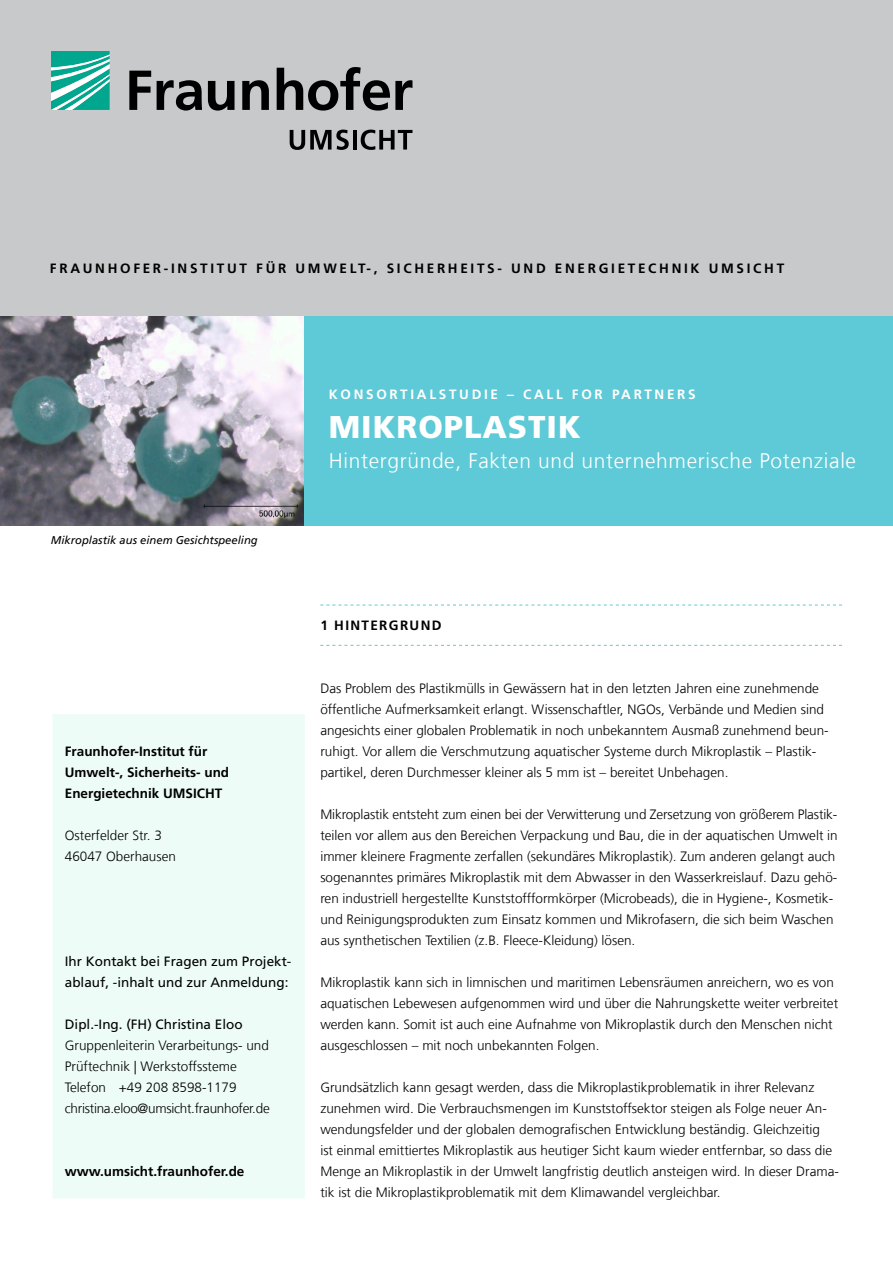
<style>
.page{position:relative;width:893px;height:1263px;background:#fff}
.page>*{position:absolute;margin:0;border:0;box-sizing:border-box;transform-origin:0 0}
.t1{font:900 31.5px "Frutiger LT Com";letter-spacing:.03em;color:#fff}
.t2{font:300 21px "Frutiger LT Com";letter-spacing:.03em;color:#fff}
.t3{font:300 13.5px/21px "Frutiger LT Com";color:#000}
.t4{font:700 13.5px/21px "Frutiger LT Com";color:#000}
.t5{font:13.5px/21px "Frutiger LT Com";color:#000}
.t6{font:700 13.5px "Frutiger LT Com";letter-spacing:.2em;color:#000}
.t7{font:700 13.5px "Frutiger LT Com";letter-spacing:.2em;color:#fff}
.t8{font:700 13.5px "Frutiger LT Com";letter-spacing:.1em;color:#000}
.t9{font:italic 11.25px "Frutiger LT Com";color:#000}
</style>
<div class="page">
<div style="left:0;top:315px;width:893px;height:210px;background:#5ecad7"></div>
<img style="left:0;top:315px;width:303px;height:210px">
<div style="left:0;top:0;width:893px;height:315px;background:#c7c9ca"></div>
<svg style="left:51px;top:51px;width:59px;height:59px;background:#4bbfae"></svg>
<svg style="left:129px;top:67px;width:283px;height:44px"></svg>
<svg style="left:290px;top:130px;width:59px;height:20px"></svg>
<hr style="left:353px;top:130px;width:4px;height:20px;background:#000">
<svg style="left:361px;top:130px;width:51px;height:20px"></svg>
<svg style="left:320px;top:605px;width:522px;height:1px"></svg>
<svg style="left:320px;top:645px;width:522px;height:1px"></svg>
<div style="left:53px;top:714px;width:252px;height:484px;background:#eefcf7"></div>
<p class="t6" style="left:50px;top:260px;width:736px">FRAUNHOFER-INSTITUT FÜR UMWELT-, SICHERHEITS- UND ENERGIETECHNIK UMSICHT</p>
<p class="t9" style="left:51px;top:534px;width:208px">Mikroplastik aus einem Gesichtspeeling</p>
<p class="t7" style="left:329px;top:386px;width:368px">KONSORTIALSTUDIE – CALL FOR PARTNERS</p>
<h1 class="t1" style="left:329px;top:408px;width:253px">MIKROPLASTIK</h1>
<h2 class="t2" style="left:329px;top:449px;width:529px">Hintergründe, Fakten und unternehmerische Potenziale</h2>
<p class="t4" style="left:65px;top:741px;width:166px">Fraunhofer-Institut für<br>Umwelt-, Sicherheits- und<br>Energietechnik UMSICHT</p>
<p class="t3" style="left:65px;top:825px;width:113px">Osterfelder Str. 3<br>46047 Oberhausen</p>
<p class="t5" style="left:65px;top:951px;width:228px">Ihr Kontakt bei Fragen zum Projekt&shy;ablauf, -inhalt und zur Anmeldung:</p>
<p class="t5" style="left:65px;top:1014px;width:179px">Dipl.-Ing. (FH) Christina Eloo</p>
<p class="t3" style="left:65px;top:1035px;width:206px">Gruppenleiterin Verarbeitungs- und Prüftechnik | Werkstoffssteme Telefon +49 208 8598-1179 christina.eloo@umsicht.fraunhofer.de</p>
<p class="t4" style="left:65px;top:1161px;width:181px">www.umsicht.fraunhofer.de</p>
<p class="t8" style="left:320px;top:617px;width:123px">1 HINTERGRUND</p>
<p class="t3" style="left:320px;top:678px;width:510px">Das Problem des Plastikmülls in Gewässern hat in den letzten Jahren eine zunehmende öffentliche Aufmerksamkeit erlangt. Wissenschaftler, NGOs, Verbände und Medien sind angesichts einer globalen Problematik in noch unbekanntem Ausmaß zunehmend beun&shy;ruhigt. Vor allem die Verschmutzung aquatischer Systeme durch Mikroplastik – Plastik&shy;partikel, deren Durchmesser kleiner als 5 mm ist – bereitet Unbehagen.</p>
<p class="t3" style="left:320px;top:804px;width:519px">Mikroplastik entsteht zum einen bei der Verwitterung und Zersetzung von größerem Plastik&shy;teilen vor allem aus den Bereichen Verpackung und Bau, die in der aquatischen Umwelt in immer kleinere Fragmente zerfallen (sekundäres Mikroplastik). Zum anderen gelangt auch sogenanntes primäres Mikroplastik mit dem Abwasser in den Wasserkreislauf. Dazu gehö&shy;ren industriell hergestellte Kunststoffformkörper (Microbeads), die in Hygiene-, Kosmetik&shy;und Reinigungsprodukten zum Einsatz kommen und Mikrofasern, die sich beim Waschen aus synthetischen Textilien (z.B. Fleece-Kleidung) lösen.</p>
<p class="t3" style="left:320px;top:972px;width:519px">Mikroplastik kann sich in limnischen und maritimen Lebensräumen anreichern, wo es von aquatischen Lebewesen aufgenommen wird und über die Nahrungskette weiter verbreitet werden kann. Somit ist auch eine Aufnahme von Mikroplastik durch den Menschen nicht ausgeschlossen – mit noch unbekannten Folgen.</p>
<p class="t3" style="left:320px;top:1077px;width:520px">Grundsätzlich kann gesagt werden, dass die Mikroplastikproblematik in ihrer Relevanz zunehmen wird. Die Verbrauchsmengen im Kunststoffsektor steigen als Folge neuer An&shy;wendungsfelder und der globalen demografischen Entwicklung beständig. Gleichzeitig<br>ist einmal emittiertes Mikroplastik aus heutiger Sicht kaum wieder entfernbar, so dass die Menge an Mikroplastik in der Umwelt langfristig deutlich ansteigen wird. In dieser Drama&shy;tik ist die Mikroplastikproblematik mit dem Klimawandel vergleichbar.</p>
</div>
